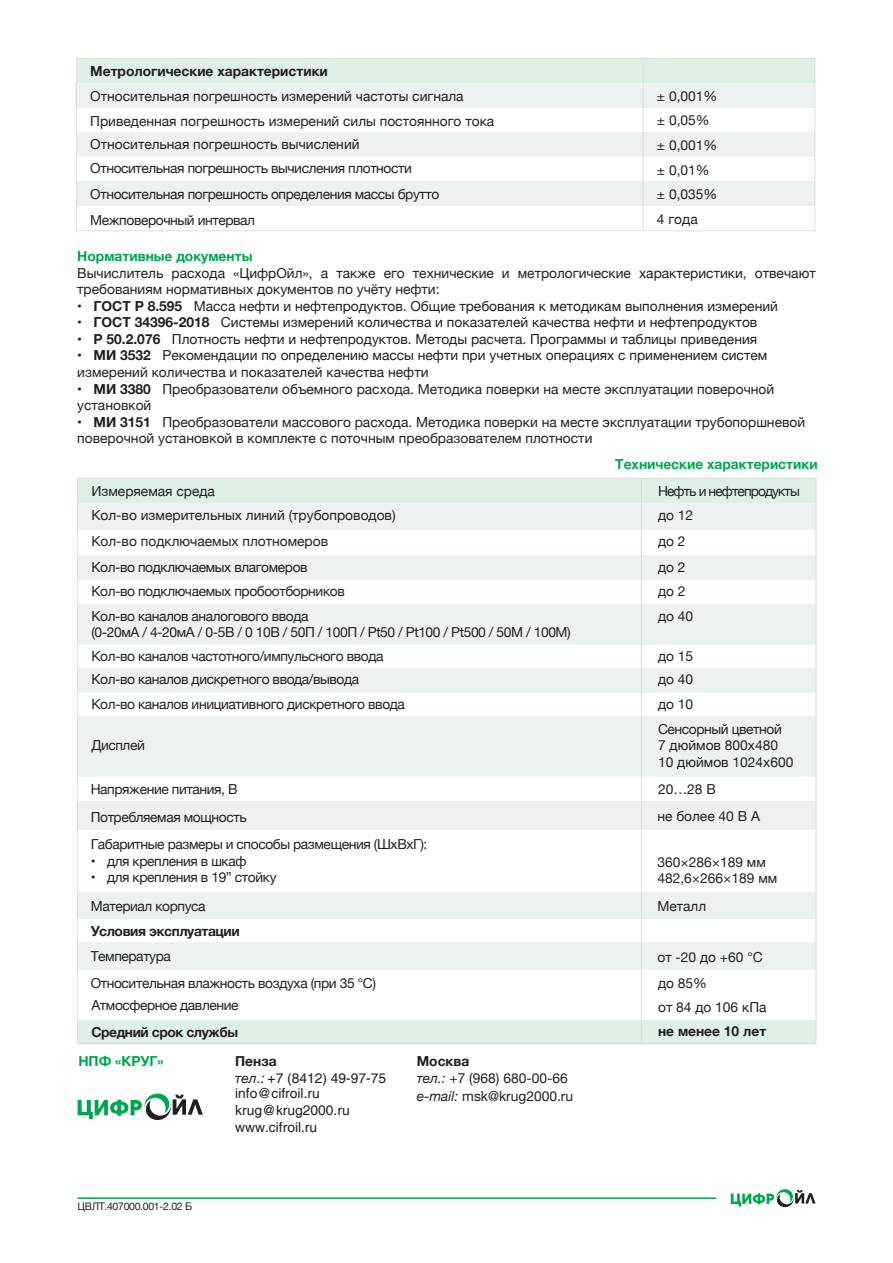
<style>
.page{position:relative;width:893px;height:1263px;background:#fff}
.page>*{position:absolute;margin:0;border:0;box-sizing:border-box;transform-origin:0 0}
.t1{font:13.8px/16.5px "Helvetica Neue";color:#231f20}
.t2{font:13.8px/25px "Helvetica Neue";letter-spacing:-.03em;color:#231f20}
.t3{font:13.8px/15.3px "Helvetica";color:#231f20}
.t4{font:700 13.8px "Helvetica Neue";color:#00a54f}
.t5{font:700 13.8px "Helvetica Neue";color:#231f20}
.t6{font:700 13.8px "Helvetica Neue";letter-spacing:-.03em;color:#231f20}
.t7{font:13.8px "Helvetica Neue";letter-spacing:-.065em;color:#231f20}
.t8{font:10.5px "Helvetica Neue";letter-spacing:-.03em;color:#231f20}
.s1{font-weight:700}
.s2{font-style:italic}
.s3{font-family:"Helvetica Neue";font-style:italic}
</style>
<div class="page">
<div style="left:78px;top:478px;width:738px;height:25px;background:#dff0e6"></div>
<div style="left:78px;top:503px;width:738px;height:28px;background:#eef1f1"></div>
<div style="left:78px;top:555px;width:738px;height:24px;background:#eef1f1"></div>
<div style="left:78px;top:604px;width:738px;height:41px;background:#eef1f1"></div>
<div style="left:78px;top:668px;width:738px;height:24px;background:#eef1f1"></div>
<div style="left:78px;top:716px;width:738px;height:61px;background:#eef1f1"></div>
<div style="left:78px;top:1019px;width:738px;height:25px;background:#dff0e6"></div>
<svg style="left:79px;top:801px;width:735px;height:1px"></svg>
<div style="left:77px;top:802px;width:738px;height:28px;background:#eef1f1"></div>
<div style="left:77px;top:892px;width:738px;height:26px;background:#eef1f1"></div>
<div style="left:78px;top:969px;width:738px;height:51px;background:#fff"></div>
<div style="left:78px;top:943px;width:738px;height:27px;background:#eef1f1"></div>
<hr style="left:641px;top:478px;width:1px;height:565px;background:#ddd">
<div style="left:76px;top:58px;width:739px;height:25px;background:#dff0e6"></div>
<div style="left:75px;top:83px;width:738px;height:25px;background:#eef1f1"></div>
<div style="left:76px;top:132px;width:739px;height:25px;background:#eef1f1"></div>
<div style="left:76px;top:182px;width:739px;height:24px;background:#eef1f1"></div>
<hr style="left:643px;top:57px;width:1px;height:173px;background:#ddd">
<div style="left:76px;top:58px;width:739px;height:173px;border:1px solid #ddd"></div>
<hr style="left:77px;top:1197px;width:639px;height:2px;background:#00a54f">
<svg style="left:731px;top:1189px;width:85px;height:18px"></svg>
<svg style="left:78px;top:1093px;width:125px;height:27px"></svg>
<p class="t5" style="left:90px;top:60px;width:239px">Метрологические характеристики</p>
<p class="t1" style="left:90px;top:110px;width:406px;line-height:22.6px">Приведенная погрешность измерений силы постоянного тока<br>Относительная погрешность вычислений</p>
<p class="t2" style="left:90px;top:156px;width:351px;line-height:25.8px">Относительная погрешность вычисления плотности<br>Относительная погрешность определения массы брутто<br>Межповерочный интервал</p>
<p class="t1" style="left:90px;top:88px;width:375px">Относительная погрешность измерений частоты сигнала</p>
<p class="t1" style="left:657px;top:84px;width:62px;line-height:24.9px">± 0,001% ± 0,05% ± 0,001% ± 0,01%</p>
<p class="t1" style="left:657px;top:182px;width:62px;line-height:25px">± 0,035%<br>4 года</p>
<p class="t4" style="left:77px;top:245px;width:177px">Нормативные документы</p>
<p class="t1" style="left:77px;top:265px;width:740px">Вычислитель расхода «ЦифрОйл», а также его технические и метрологические характеристики, отвечают требованиям нормативных документов по учёту нефти:</p>
<p class="t1" style="left:77px;top:298px;width:702px">• <span class="s1">ГОСТ Р 8.595</span> Масса нефти и нефтепродуктов. Общие требования к методикам выполнения измерений</p>
<p class="t1" style="left:77px;top:315px;width:682px">• <span class="s1">ГОСТ 34396-2018</span> Системы измерений количества и показателей качества нефти и нефтепродуктов</p>
<p class="t1" style="left:77px;top:331px;width:681px">• <span class="s1">Р 50.2.076</span> Плотность нефти и нефтепродуктов. Методы расчета. Программы и таблицы приведения</p>
<p class="t1" style="left:77px;top:348px;width:691px">• <span class="s1">МИ 3532</span> Рекомендации по определению массы нефти при учетных операциях с применением систем измерений количества и показателей качества нефти</p>
<p class="t1" style="left:77px;top:381px;width:699px">• <span class="s1">МИ 3380</span> Преобразователи объемного расхода. Методика поверки на месте эксплуатации поверочной установкой</p>
<p class="t1" style="left:77px;top:414px;width:729px">• <span class="s1">МИ 3151</span> Преобразователи массового расхода. Методика поверки на месте эксплуатации трубопоршневой поверочной установкой в комплекте с поточным преобразователем плотности</p>
<p class="t1" style="left:91px;top:483px;width:125px">Измеряемая среда</p>
<p class="t1" style="left:91px;top:529px;width:238px;line-height:25.5px">Кол-во подключаемых плотномеров<br>Кол-во подключаемых влагомеров</p>
<p class="t2" style="left:91px;top:579px;width:255px">Кол-во подключаемых пробоотборников<br>Кол-во каналов аналогового ввода</p>
<p class="t2" style="left:91px;top:620px;width:481px">(0-20мА / 4-20мА / 0-5В / 0 10В / 50П / 100П / Pt50 / Pt100 / Pt500 / 50М / 100М)</p>
<p class="t1" style="left:91px;top:508px;width:306px">Кол-во измерительных линий (трубопроводов)</p>
<p class="t2" style="left:91px;top:644px;width:294px">Кол-во каналов частотного/импульсного ввода</p>
<p class="t2" style="left:91px;top:668px;width:315px">Кол-во каналов дискретного ввода/вывода<br>Кол-во каналов инициативного дискретного ввода</p>
<p class="t2" style="left:91px;top:734px;width:55px">Дисплей</p>
<p class="t4" style="left:615px;top:453px;width:204px">Технические характеристики</p>
<p class="t7" style="left:658px;top:481px;width:143px">Нефть и нефтепродукты</p>
<p class="t1" style="left:658px;top:529px;width:29px;line-height:25.5px">до 2 до 2</p>
<p class="t1" style="left:658px;top:579px;width:37px;line-height:25px">до 2 до 40</p>
<p class="t1" style="left:658px;top:648px;width:37px">до 15</p>
<p class="t1" style="left:658px;top:508px;width:37px">до 12</p>
<p class="t2" style="left:658px;top:668px;width:125px">до 40<br>до 10<br>Сенсорный цветной</p>
<p class="t1" style="left:658px;top:738px;width:137px">7 дюймов 800x480<br>10 дюймов 1024x600</p>
<p class="t2" style="left:91px;top:778px;width:148px">Напряжение питания, В</p>
<p class="t1" style="left:658px;top:782px;width:59px">20…28 В</p>
<p class="t2" style="left:91px;top:805px;width:157px">Потребляемая мощность</p>
<p class="t1" style="left:657px;top:808px;width:104px">не более 40 В А</p>
<p class="t2" style="left:91px;top:832px;width:338px">Габаритные размеры и способы размещения (ШхВхГ):</p>
<p class="t2" style="left:91px;top:849px;width:157px">• для крепления в шкаф</p>
<p class="t2" style="left:91px;top:866px;width:187px">• для крепления в 19” стойку</p>
<p class="t1" style="left:657px;top:854px;width:121px">360×286×189 мм<br>482,6×266×189 мм</p>
<p class="t2" style="left:91px;top:895px;width:116px">Материал корпуса</p>
<p class="t1" style="left:657px;top:899px;width:50px">Металл</p>
<p class="t6" style="left:91px;top:920px;width:150px">Условия эксплуатации</p>
<p class="t2" style="left:91px;top:944px;width:287px;line-height:26.5px">Температура<br>Относительная влажность воздуха (при 35 °С)</p>
<p class="t2" style="left:91px;top:993px;width:149px">Атмосферное давление</p>
<p class="t1" style="left:657px;top:944px;width:107px;line-height:26.5px">от -20 до +60 °С до 85%</p>
<p class="t1" style="left:658px;top:1000px;width:110px">от 84 до 106 кПа</p>
<p class="t6" style="left:91px;top:1021px;width:148px">Средний срок службы</p>
<p class="t5" style="left:658px;top:1020px;width:110px">не менее 10 лет</p>
<p class="t4" style="left:78px;top:1050px;width:87px">НПФ «КРУГ»</p>
<p class="t1" style="left:417px;top:1054px;width:158px;line-height:17.1px"><span class="s1">Москва<br></span><span class="s2">тел.:</span> +7 (968) 680-00-66 <span class="s2">e-mail:</span> msk@krug2000.ru</p>
<p class="t5" style="left:235px;top:1050px;width:43px">Пенза</p>
<p class="t3" style="left:235px;top:1071px;width:152px"><span class="s3">тел</span><span class="s2">.:</span> +7 (8412) 49-97-75 info@cifroil.ru</p>
<p class="t3" style="left:235px;top:1102px;width:116px;line-height:17.1px">krug@krug2000.ru www.cifroil.ru</p>
<p class="t8" style="left:78px;top:1199px;width:116px">ЦВЛТ.407000.001-2.02 Б</p>
</div>
